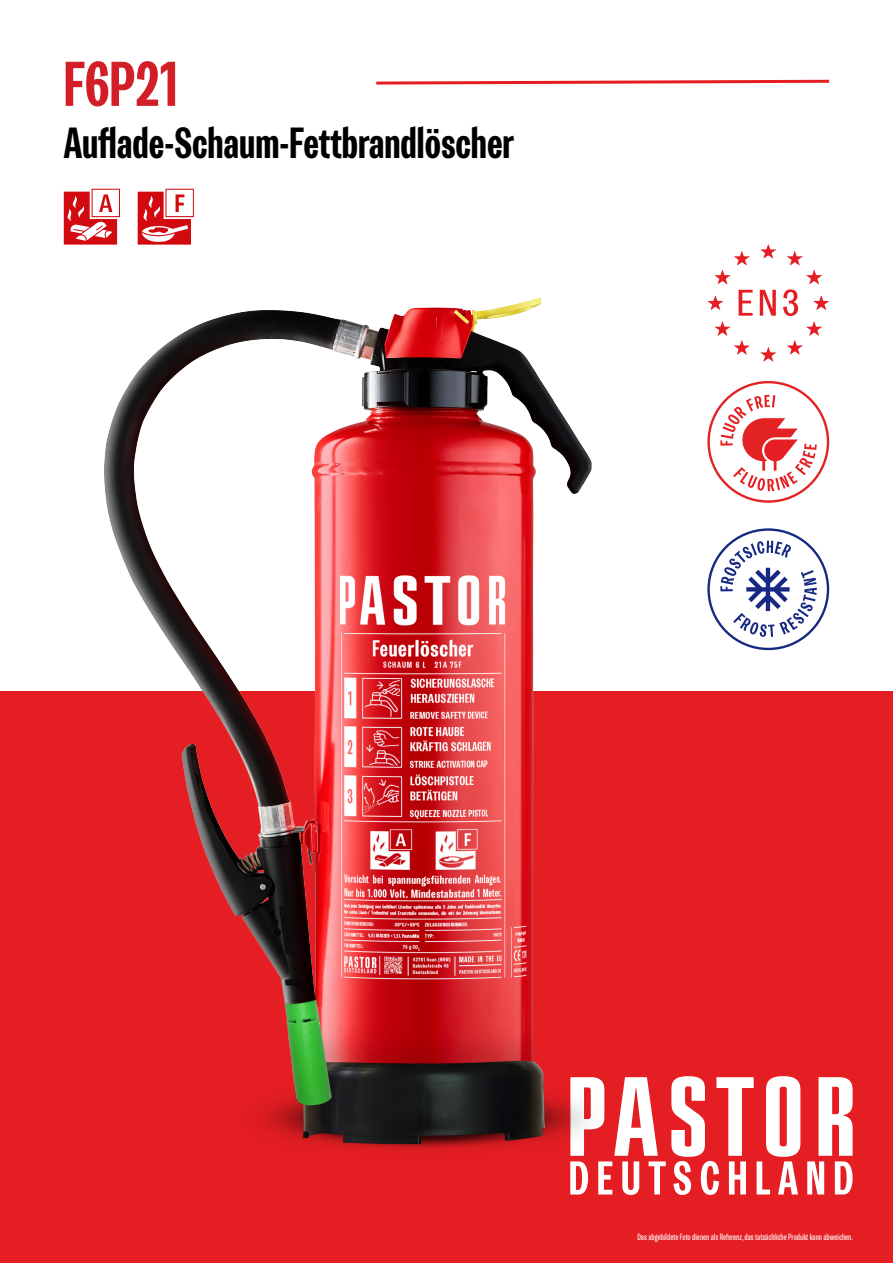
<style>
.page{position:relative;width:893px;height:1263px;background:#fff}
.page>*{position:absolute;margin:0;border:0;box-sizing:border-box;transform-origin:0 0}
.t1{font:800 condensed 63px "Trivia Gothic C";color:#d21e27}
.t2{font:800 condensed 43.5px "Trivia Gothic C";color:#000}
.t3{font:condensed 9px "Trivia Gothic C";color:#fff}
</style>
<div class="page">
<div style="left:0;top:691px;width:893px;height:572px;background:#e51e23"></div>
<svg style="left:376px;top:79px;width:454px;height:6px"></svg>
<svg style="left:760px;top:290px;width:16px;height:26px"></svg>
<svg style="left:715px;top:251px;width:35px;height:33px"></svg>
<svg style="left:760px;top:244px;width:16px;height:15px"></svg>
<svg style="left:760px;top:347px;width:16px;height:15px"></svg>
<svg style="left:707px;top:290px;width:46px;height:65px"></svg>
<svg style="left:783px;top:251px;width:46px;height:104px"></svg>
<svg style="left:629px;top:1076px;width:224px;height:119px"></svg>
<img style="left:63px;top:188px;width:566px;height:1007px">
<div style="left:707px;top:528px;width:122px;height:122px;border:2px solid #162983;border-radius:50%"></div>
<svg style="left:720px;top:541px;width:97px;height:96px"></svg>
<div style="left:707px;top:381px;width:122px;height:122px;border:2px solid #e32224;border-radius:50%"></div>
<svg style="left:720px;top:395px;width:97px;height:96px"></svg>
<h1 class="t1" style="left:64px;top:49px;width:116px">F6P21</h1>
<h2 class="t2" style="left:64px;top:118px;width:452px">Auflade-Schaum-Fettbrandlöscher</h2>
<p class="t3" style="left:637px;top:1232px;width:217px">Das abgebildete Foto dienen als Referenz, das tatsächliche Produkt kann abweichen.</p>
</div>
